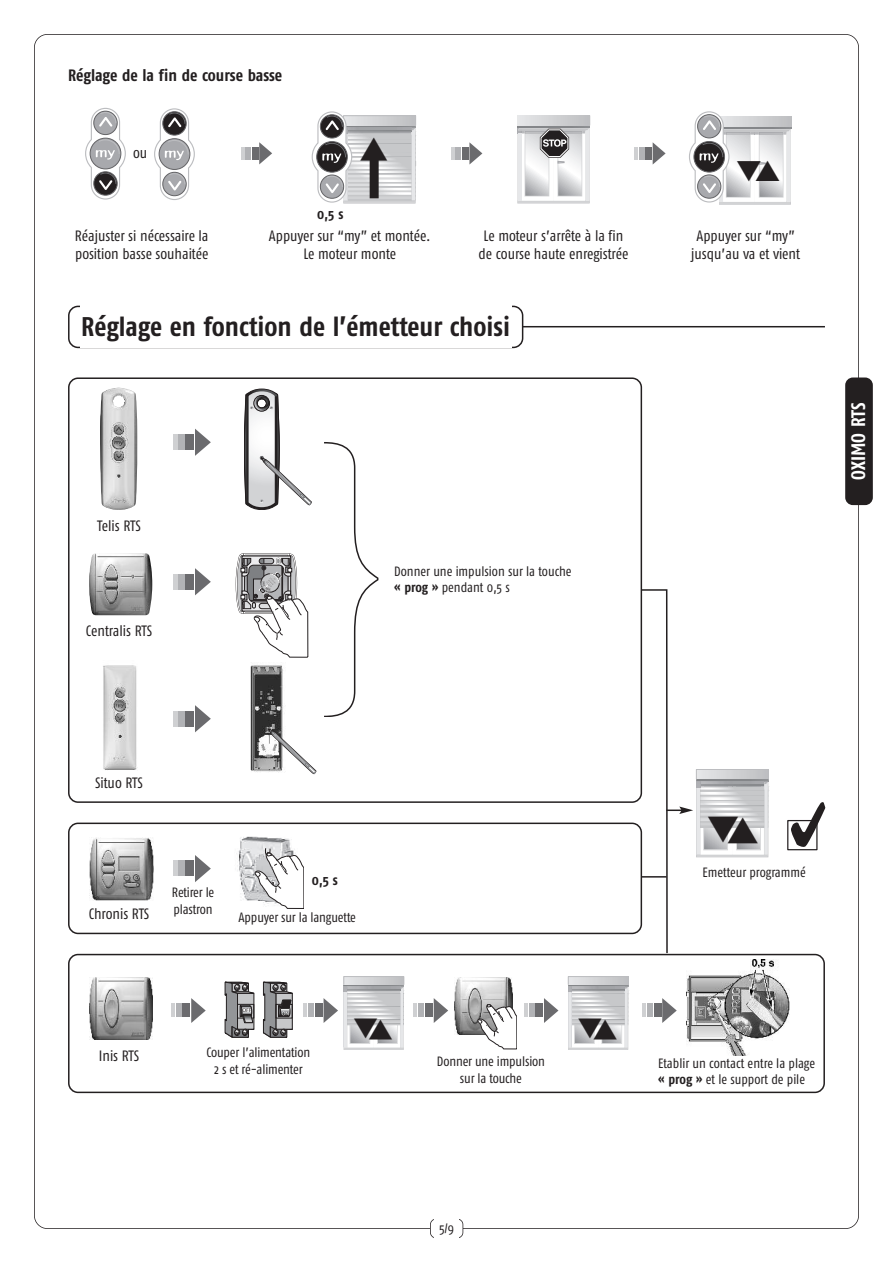
<style>
.page{position:relative;width:893px;height:1263px;background:#fff}
.page>*{position:absolute;margin:0;border:0;box-sizing:border-box;transform-origin:0 0}
.t1{font:700 27px "Fago Co";color:#231f20}
.t2{font:700 19.5px "Fago Co";color:#fff}
.t3{font:700 16.5px "Fago Co";letter-spacing:-.005em;color:#231f20}
.t4{font:15px/18px "Fago Co";color:#231f20;text-align:center}
.t5{font:700 14.25px "Fago Co";color:#231f20}
.t6{font:13.5px/16.2px "Fago Co";letter-spacing:-.01em;color:#231f20}
.s1{font-weight:700}
</style>
<div class="page">
<div style="left:430px;top:1219px;width:33px;height:19px;border:2px solid #231f20;border-radius:6px"></div>
<div style="left:434px;top:1218px;width:25px;height:21px;background:#fff"></div>
<div style="left:845px;top:377px;width:28px;height:128px;background:#231f20;border-radius:8px"></div>
<svg style="left:85px;top:107px;width:41px;height:93px"></svg>
<svg style="left:154px;top:108px;width:41px;height:92px"></svg>
<svg style="left:259px;top:142px;width:13px;height:22px"></svg>
<hr style="left:241px;top:147px;width:4px;height:12px;background:#cfd0d2">
<div style="left:246px;top:147px;width:5px;height:12px;background:#b1b2b5"></div>
<div style="left:252px;top:147px;width:6px;height:12px;background:#6b6b6e"></div>
<svg style="left:469px;top:142px;width:13px;height:23px"></svg>
<hr style="left:451px;top:147px;width:4px;height:12px;background:#cfd0d2">
<div style="left:456px;top:147px;width:5px;height:12px;background:#b1b2b5"></div>
<div style="left:462px;top:147px;width:7px;height:12px;background:#6b6b6e"></div>
<svg style="left:653px;top:142px;width:13px;height:22px"></svg>
<svg style="left:635px;top:147px;width:3px;height:12px"></svg>
<div style="left:639px;top:147px;width:5px;height:12px;background:#b1b2b5"></div>
<div style="left:645px;top:147px;width:7px;height:12px;background:#6b6b6e"></div>
<div style="left:517px;top:115px;width:73px;height:10px;border:1px solid #bcbdc0"></div>
<svg style="left:517px;top:116px;width:73px;height:87px"></svg>
<svg style="left:68px;top:377px;width:574px;height:426px"></svg>
<svg style="left:68px;top:954px;width:757px;height:139px"></svg>
<svg style="left:68px;top:822px;width:571px;height:112px"></svg>
<div style="left:344px;top:976px;width:60px;height:8px;border:1px solid #bcbdc0"></div>
<img style="left:89px;top:553px;width:63px;height:62px">
<img style="left:89px;top:978px;width:63px;height:61px">
<img style="left:97px;top:661px;width:45px;height:113px">
<img style="left:100px;top:388px;width:37px;height:122px">
<img style="left:89px;top:837px;width:64px;height:63px">
<svg style="left:195px;top:429px;width:16px;height:27px"></svg>
<hr style="left:173px;top:434px;width:4px;height:16px;background:#cfd0d2">
<div style="left:178px;top:434px;width:7px;height:16px;background:#b1b2b5"></div>
<div style="left:186px;top:434px;width:8px;height:16px;background:#6b6b6e"></div>
<svg style="left:195px;top:568px;width:16px;height:27px"></svg>
<hr style="left:173px;top:574px;width:4px;height:15px;background:#cfd0d2">
<div style="left:178px;top:574px;width:7px;height:15px;background:#b1b2b5"></div>
<div style="left:186px;top:574px;width:8px;height:15px;background:#6b6b6e"></div>
<svg style="left:195px;top:705px;width:16px;height:27px"></svg>
<hr style="left:173px;top:711px;width:4px;height:15px;background:#cfd0d2">
<div style="left:178px;top:711px;width:7px;height:15px;background:#b1b2b5"></div>
<div style="left:186px;top:711px;width:8px;height:15px;background:#6b6b6e"></div>
<svg style="left:191px;top:998px;width:15px;height:25px"></svg>
<hr style="left:171px;top:1003px;width:4px;height:14px;background:#cfd0d2">
<div style="left:176px;top:1003px;width:6px;height:14px;background:#b1b2b5"></div>
<div style="left:183px;top:1003px;width:7px;height:14px;background:#6b6b6e"></div>
<svg style="left:195px;top:855px;width:16px;height:27px"></svg>
<hr style="left:173px;top:861px;width:4px;height:15px;background:#cfd0d2">
<div style="left:178px;top:861px;width:7px;height:15px;background:#b1b2b5"></div>
<div style="left:186px;top:861px;width:8px;height:15px;background:#6b6b6e"></div>
<div style="left:681px;top:959px;width:113px;height:117px;background:#fff"></div>
<img style="left:687px;top:959px;width:103px;height:97px">
<img style="left:235px;top:832px;width:66px;height:76px">
<svg style="left:255px;top:848px;width:48px;height:60px"></svg>
<div style="left:787px;top:820px;width:30px;height:30px;border:1px solid #231f20"></div>
<svg style="left:791px;top:802px;width:34px;height:45px"></svg>
<img style="left:245px;top:716px;width:45px;height:58px">
<div style="left:658px;top:1056px;width:159px;height:32px;background:#fff"></div>
<svg style="left:260px;top:728px;width:64px;height:47px"></svg>
<div style="left:320px;top:434px;width:63px;height:291px;background:#fff"></div>
<svg style="left:236px;top:389px;width:142px;height:327px"></svg>
<div style="left:221px;top:978px;width:36px;height:63px;background:linear-gradient(to right,#fff,#fff)"></div>
<svg style="left:262px;top:978px;width:33px;height:63px"></svg>
<svg style="left:225px;top:982px;width:68px;height:55px"></svg>
<svg style="left:324px;top:998px;width:14px;height:25px"></svg>
<hr style="left:303px;top:1003px;width:4px;height:14px;background:#cfd0d2">
<div style="left:308px;top:1003px;width:6px;height:14px;background:#b1b2b5"></div>
<div style="left:315px;top:1003px;width:8px;height:14px;background:#6b6b6e"></div>
<svg style="left:434px;top:998px;width:14px;height:25px"></svg>
<hr style="left:413px;top:1003px;width:4px;height:14px;background:#cfd0d2">
<div style="left:418px;top:1003px;width:6px;height:14px;background:#b1b2b5"></div>
<div style="left:425px;top:1003px;width:8px;height:14px;background:#6b6b6e"></div>
<svg style="left:544px;top:998px;width:14px;height:25px"></svg>
<hr style="left:524px;top:1003px;width:4px;height:14px;background:#cfd0d2">
<div style="left:529px;top:1003px;width:5px;height:14px;background:#b1b2b5"></div>
<div style="left:535px;top:1003px;width:8px;height:14px;background:#6b6b6e"></div>
<img style="left:455px;top:977px;width:58px;height:57px">
<svg style="left:478px;top:1004px;width:39px;height:45px"></svg>
<svg style="left:662px;top:998px;width:15px;height:25px"></svg>
<hr style="left:642px;top:1003px;width:4px;height:14px;background:#cfd0d2">
<div style="left:647px;top:1003px;width:6px;height:14px;background:#b1b2b5"></div>
<div style="left:654px;top:1003px;width:7px;height:14px;background:#6b6b6e"></div>
<div style="left:568px;top:976px;width:60px;height:8px;border:1px solid #bcbdc0"></div>
<svg style="left:68px;top:306px;width:455px;height:42px"></svg>
<div style="left:80px;top:304px;width:431px;height:44px;background:#fff"></div>
<hr style="left:522px;top:326px;width:303px;height:1px;background:#231f20">
<svg style="left:311px;top:111px;width:105px;height:92px"></svg>
<svg style="left:689px;top:111px;width:103px;height:94px"></svg>
<svg style="left:639px;top:588px;width:130px;height:366px"></svg>
<svg style="left:344px;top:977px;width:61px;height:73px;background:#d1d2d4"></svg>
<svg style="left:568px;top:977px;width:61px;height:73px;background:#d1d2d4"></svg>
<p class="t3" style="left:68px;top:69px;width:216px">Réglage de la fin de course basse</p>
<p class="t4" style="left:133px;top:145px;width:16px">ou</p>
<p class="t5" style="left:317px;top:209px;width:28px">0,5 s</p>
<p class="t4" style="left:75px;top:229px;width:135px;text-align:left">Réajuster si nécessaire la position basse souhaitée</p>
<p class="t4" style="left:691px;top:228px;width:110px">Appuyer sur “my” jusqu’au va et vient</p>
<p class="t4" style="left:269px;top:229px;width:163px">Appuyer sur “my” et montée.<br>Le moteur monte</p>
<p class="t4" style="left:479px;top:229px;width:151px">Le moteur s’arrête à la fin de course haute enregistrée</p>
<h1 class="t1" style="left:81px;top:317px;width:430px">Réglage en fonction de l’émetteur choisi</h1>
<p class="t4" style="left:97px;top:518px;width:45px">Telis RTS</p>
<p class="t4" style="left:86px;top:623px;width:68px">Centralis RTS</p>
<p class="t6" style="left:394px;top:565px;width:179px">Donner une impulsion sur la touche <span class="s1">« prog »</span> pendant 0,5 s</p>
<h2 class="t2" style="left:851px;top:480px;width:78px;rotate:-90deg">OXIMO RTS</h2>
<p class="t4" style="left:95px;top:775px;width:49px">Situo RTS</p>
<p class="t4" style="left:89px;top:906px;width:62px">Chronis RTS</p>
<p class="t6" style="left:172px;top:886px;width:44px">Retirer le plastron</p>
<p class="t5" style="left:312px;top:875px;width:28px">0,5 s</p>
<p class="t6" style="left:239px;top:910px;width:119px">Appuyer sur la languette</p>
<p class="t4" style="left:99px;top:1048px;width:42px">Inis RTS</p>
<p class="t6" style="left:207px;top:1046px;width:105px;text-align:center">Couper l’alimentation<br>2 s et ré-alimenter</p>
<p class="t6" style="left:437px;top:1055px;width:110px;text-align:center">Donner une impulsion sur la touche</p>
<p class="t6" style="left:439px;top:1221px;width:17px">5/9</p>
<p class="t6" style="left:703px;top:865px;width:105px">Emetteur programmé</p>
<p class="t6" style="left:658px;top:1056px;width:158px">Etablir un contact entre la plage <span class="s1">« prog »</span> et le support de pile</p>
</div>
